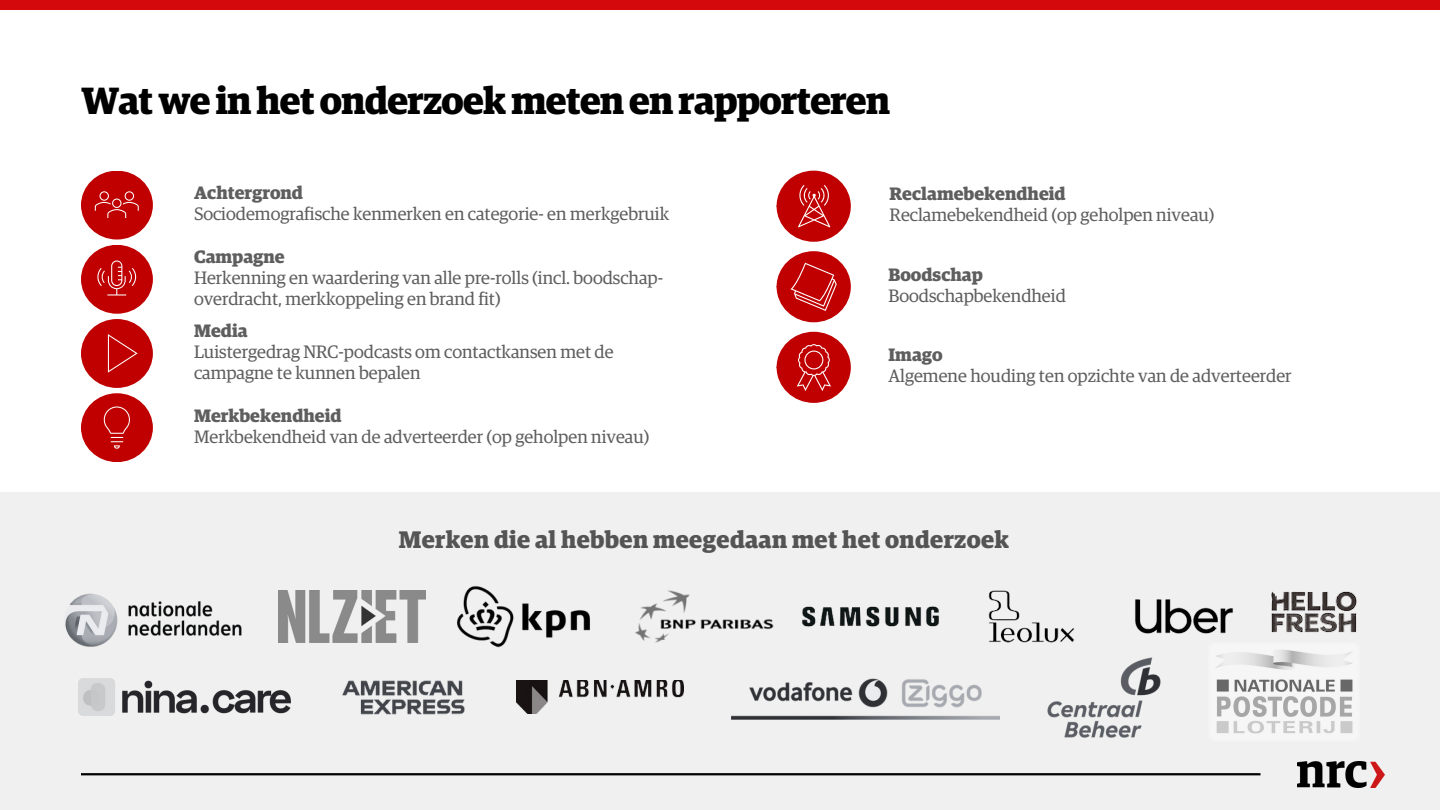
<style>
.page{position:relative;width:1440px;height:810px;background:#fff}
.page>*{position:absolute;margin:0;border:0;box-sizing:border-box;transform-origin:0 0}
.t1{font:700 38px "Guardian Egyp";letter-spacing:-.02em;color:#000}
.t2{font:700 24px "Guardian Egyp";letter-spacing:.015em;color:#545454}
.t3{font:18px/21px "Guardian Egyp";color:#5e5e5e}
.t4{font:700 18px "Guardian Egyp";color:#5e5e5e}
</style>
<div class="page">
<svg style="left:81px;top:171px;width:72px;height:291px"></svg>
<svg style="left:777px;top:171px;width:74px;height:71px"></svg>
<svg style="left:777px;top:251px;width:74px;height:71px"></svg>
<svg style="left:777px;top:332px;width:74px;height:71px"></svg>
<div style="left:0;top:0;width:1440px;height:9px;background:#d3090b"></div>
<div style="left:0;top:493px;width:1440px;height:317px;background:#f0f0f0"></div>
<img style="left:457px;top:586px;width:150px;height:97px">
<img style="left:634px;top:590px;width:140px;height:91px">
<img style="left:802px;top:606px;width:137px;height:21px">
<img style="left:988px;top:590px;width:86px;height:53px">
<img style="left:1135px;top:599px;width:98px;height:35px">
<img style="left:1272px;top:591px;width:85px;height:42px">
<img style="left:342px;top:656px;width:127px;height:59px">
<img style="left:517px;top:681px;width:167px;height:33px">
<img style="left:732px;top:674px;width:267px;height:46px">
<img style="left:1047px;top:657px;width:114px;height:80px">
<img style="left:79px;top:679px;width:211px;height:37px">
<img style="left:1216px;top:650px;width:137px;height:84px">
<img style="left:278px;top:590px;width:147px;height:52px">
<img style="left:65px;top:593px;width:177px;height:54px">
<hr style="left:81px;top:773px;width:1179px;height:2px;background:#000">
<img style="left:1297px;top:761px;width:88px;height:26px">
<p class="t1" style="left:81px;top:84px;width:811px">Watweinhetonderzoekmetenenrapporteren</p>
<h1 class="t4" style="left:194px;top:185px;width:111px">Achtergrond</h1>
<p class="t3" style="left:194px;top:204px;width:477px">Sociodemografische kenmerken en categorie- en merkgebruik</p>
<p class="t4" style="left:194px;top:249px;width:92px">Campagne</p>
<p class="t3" style="left:194px;top:268px;width:471px">Herkenning en waardering van alle pre-rolls (incl. boodschap&shy;overdracht, merkkoppeling en brand fit)</p>
<p class="t4" style="left:194px;top:323px;width:55px">Media</p>
<p class="t3" style="left:194px;top:342px;width:421px">Luistergedrag NRC-podcasts om contactkansen met de campagne te kunnen bepalen</p>
<p class="t4" style="left:194px;top:407px;width:149px">Merkbekendheid</p>
<p class="t3" style="left:194px;top:427px;width:457px">Merkbekendheid van de adverteerder (op geholpen niveau)</p>
<p class="t4" style="left:890px;top:186px;width:178px">Reclamebekendheid</p>
<p class="t3" style="left:890px;top:205px;width:326px">Reclamebekendheid (op geholpen niveau)</p>
<p class="t4" style="left:889px;top:267px;width:96px">Boodschap</p>
<p class="t3" style="left:889px;top:286px;width:179px">Boodschapbekendheid</p>
<p class="t4" style="left:889px;top:347px;width:56px">Imago</p>
<p class="t3" style="left:889px;top:367px;width:405px">Algemene houding ten opzichte van de adverteerder</p>
<p class="t2" style="left:399px;top:529px;width:612px">Merken die al hebben meegedaan met het onderzoek</p>
</div>
